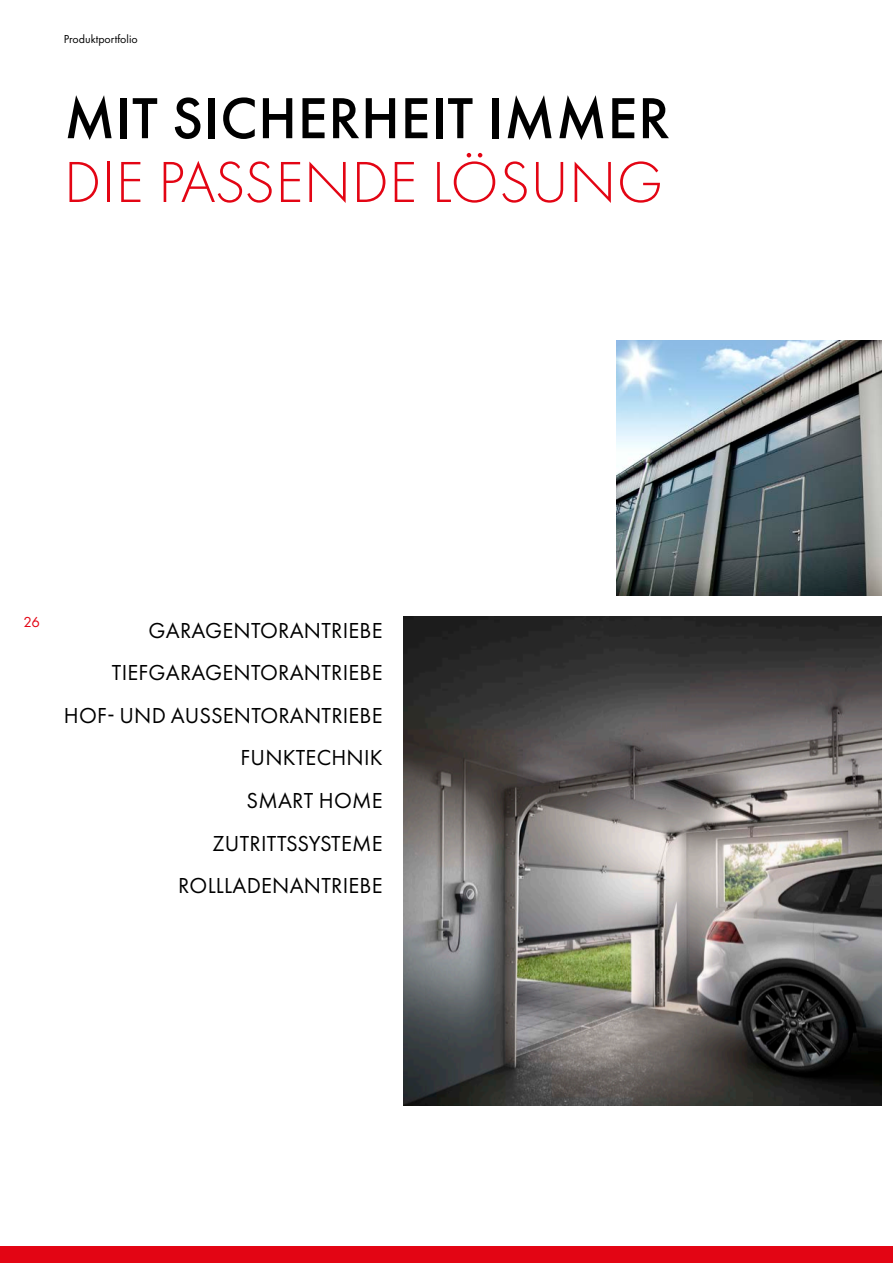
<style>
.page{position:relative;width:893px;height:1263px;background:#fff}
.page>*{position:absolute;margin:0;border:0;box-sizing:border-box;transform-origin:0 0}
.t1{font:500 60px "Futura PT";letter-spacing:.01em;color:#000}
.t2{font:300 60px "Futura PT";letter-spacing:.01em;color:#e30514}
.t3{font:22.5px/42.6px "Futura PT";letter-spacing:.01em;color:#000;text-align:right}
.t4{font:15px "Futura PT";color:#e30514}
.t5{font:12px "Futura PT";color:#000}
</style>
<div class="page">
<img style="left:617px;top:340px;width:265px;height:255px">
<img style="left:404px;top:617px;width:478px;height:489px">
<div style="left:0;top:1246px;width:893px;height:17px;background:#e30514"></div>
<p class="t5" style="left:64px;top:31px;width:76px">Produktportfolio</p>
<h1 class="t1" style="left:64px;top:82px;width:608px">MIT SICHERHEIT IMMER</h1>
<h1 class="t2" style="left:64px;top:148px;width:601px">DIE PASSENDE LÖSUNG</h1>
<p class="t4" style="left:24px;top:613px;width:18px">26</p>
<p class="t3" style="left:64px;top:609px;width:320px">GARAGENTORANTRIEBE<br>TIEFGARAGENTORANTRIEBE<br>HOF- UND AUSSENTORANTRIEBE<br>FUNKTECHNIK<br>SMART HOME<br>ZUTRITTSSYSTEME<br>ROLLLADENANTRIEBE</p>
</div>
